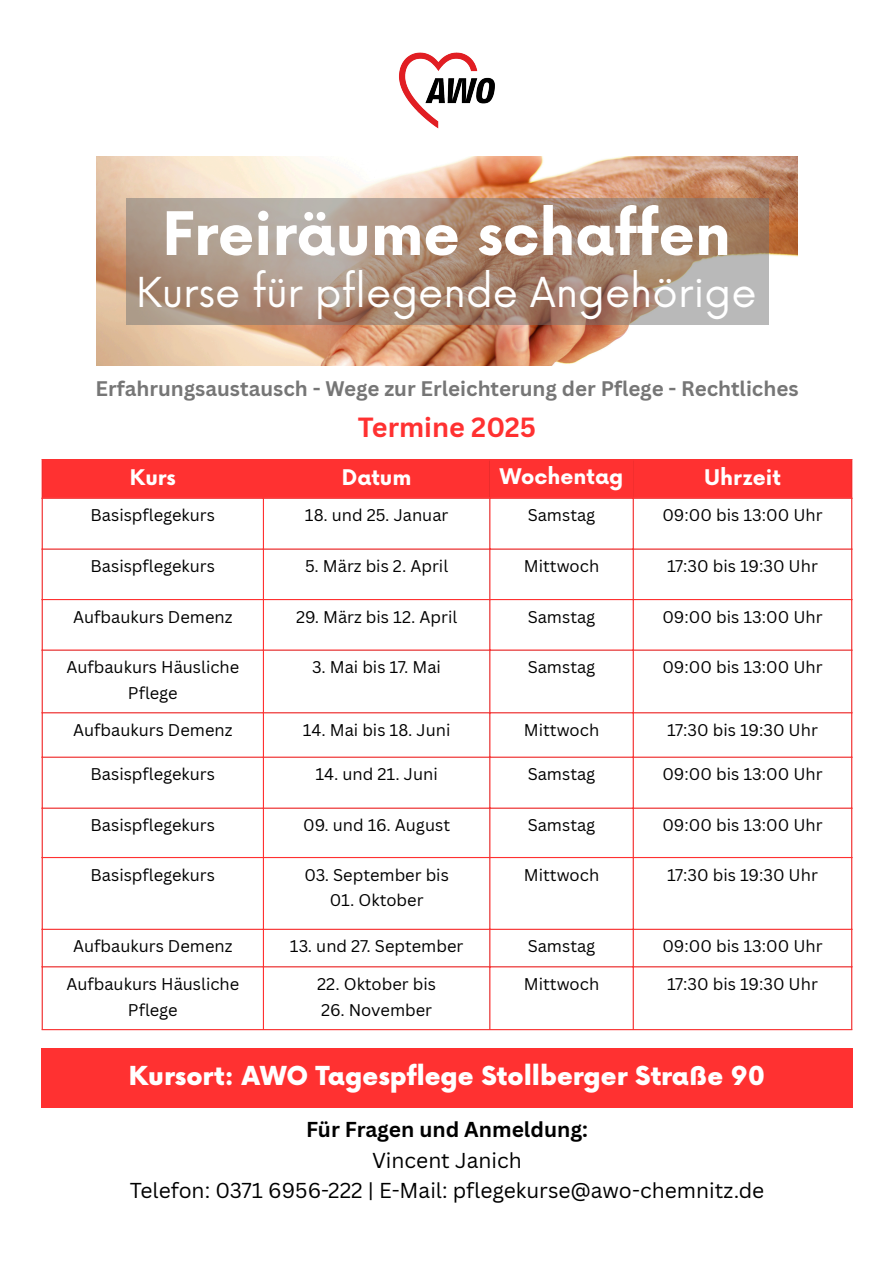
<style>
.page{position:relative;width:894px;height:1263px;background:#fff}
.page>*{position:absolute;margin:0;border:0;box-sizing:border-box;transform-origin:0 0}
.t1{font:700 58.35px "Now";color:#fff}
.t2{font:40.2px "Now";color:#fff}
.t3{font:700 27px "Canva Sans";color:#ff3131}
.t4{font:900 25.5px "Now";color:#fff}
.t5{font:21px "Canva Sans";color:#000}
.t6{font:700 21px "Now";color:#fff}
.t7{font:700 21px "Canva Sans";color:#000}
.t8{font:700 20.55px "Canva Sans";color:#767676}
.t9{font:16.5px/25.8px "Canva Sans";color:#000;text-align:center}
</style>
<div class="page">
<img style="left:399px;top:52px;width:96px;height:77px">
<img style="left:97px;top:156px;width:699px;height:210px">
<svg style="left:127px;top:198px;width:641px;height:126px;background:#aa907f"></svg>
<div style="left:43px;top:460px;width:807px;height:38px;background:#ff3131"></div>
<svg style="left:43px;top:499px;width:807px;height:530px"></svg>
<hr style="left:42px;top:460px;width:1px;height:569px;background:#ff3131">
<hr style="left:263px;top:460px;width:1px;height:569px;background:#ff3131">
<hr style="left:489px;top:460px;width:1px;height:569px;background:#ff3131">
<hr style="left:632px;top:460px;width:1px;height:569px;background:#ff3131">
<hr style="left:850px;top:460px;width:2px;height:569px;background:#ff3131">
<hr style="left:42px;top:459px;width:810px;height:1px;background:#ff3131">
<hr style="left:42px;top:498px;width:810px;height:1px;background:#ff3131">
<hr style="left:42px;top:548px;width:810px;height:2px;background:#ff3131">
<hr style="left:42px;top:599px;width:810px;height:1px;background:#ff3131">
<hr style="left:42px;top:649px;width:810px;height:2px;background:#ff3131">
<hr style="left:42px;top:712px;width:810px;height:1px;background:#ff3131">
<hr style="left:42px;top:757px;width:810px;height:1px;background:#ff3131">
<hr style="left:42px;top:808px;width:810px;height:1px;background:#ff3131">
<hr style="left:42px;top:857px;width:810px;height:1px;background:#ff3131">
<hr style="left:42px;top:929px;width:810px;height:1px;background:#ff3131">
<hr style="left:42px;top:966px;width:810px;height:1px;background:#ff3131">
<hr style="left:42px;top:1029px;width:810px;height:1px;background:#ff3131">
<div style="left:42px;top:1048px;width:810px;height:60px;background:#ff3131"></div>
<p class="t1" style="left:162px;top:202px;width:570px">Freiräume schaffen</p>
<p class="t2" style="left:136px;top:270px;width:621px">Kurse für pflegende Angehörige</p>
<h3 class="t8" style="left:95px;top:374px;width:704px">Erfahrungsaustausch - Wege zur Erleichterung der Pflege - Rechtliches</h3>
<h1 class="t3" style="left:357px;top:408px;width:180px">Termine 2025</h1>
<p class="t6" style="left:130px;top:466px;width:47px">Kurs</p>
<p class="t6" style="left:342px;top:466px;width:71px">Datum</p>
<p class="t6" style="left:499px;top:465px;width:125px">Wochentag</p>
<p class="t6" style="left:704px;top:466px;width:78px">Uhrzeit</p>
<p class="t9" style="left:91px;top:502px;width:126px">Basispflegekurs</p>
<p class="t9" style="left:305px;top:502px;width:145px">18. und 25. Januar</p>
<p class="t9" style="left:527px;top:502px;width:69px">Samstag</p>
<p class="t9" style="left:662px;top:502px;width:162px">09:00 bis 13:00 Uhr</p>
<p class="t9" style="left:91px;top:553px;width:126px">Basispflegekurs</p>
<p class="t9" style="left:305px;top:553px;width:144px">5. März bis 2. April</p>
<p class="t9" style="left:523px;top:553px;width:77px">Mittwoch</p>
<p class="t9" style="left:667px;top:553px;width:152px">17:30 bis 19:30 Uhr</p>
<p class="t9" style="left:73px;top:603px;width:161px">Aufbaukurs Demenz</p>
<p class="t9" style="left:296px;top:603px;width:163px">29. März bis 12. April</p>
<p class="t9" style="left:527px;top:603px;width:69px">Samstag</p>
<p class="t9" style="left:662px;top:603px;width:162px">09:00 bis 13:00 Uhr</p>
<p class="t9" style="left:66px;top:654px;width:174px">Aufbaukurs Häusliche<br>Pflege</p>
<p class="t9" style="left:312px;top:654px;width:130px">3. Mai bis 17. Mai</p>
<p class="t9" style="left:527px;top:654px;width:69px">Samstag</p>
<p class="t9" style="left:662px;top:654px;width:162px">09:00 bis 13:00 Uhr</p>
<p class="t9" style="left:73px;top:717px;width:161px">Aufbaukurs Demenz</p>
<p class="t9" style="left:303px;top:717px;width:149px">14. Mai bis 18. Juni</p>
<p class="t9" style="left:523px;top:717px;width:77px">Mittwoch</p>
<p class="t9" style="left:667px;top:717px;width:152px">17:30 bis 19:30 Uhr</p>
<p class="t9" style="left:91px;top:761px;width:126px">Basispflegekurs</p>
<p class="t9" style="left:315px;top:761px;width:124px">14. und 21. Juni</p>
<p class="t9" style="left:527px;top:761px;width:69px">Samstag</p>
<p class="t9" style="left:662px;top:761px;width:162px">09:00 bis 13:00 Uhr</p>
<p class="t9" style="left:91px;top:812px;width:126px">Basispflegekurs</p>
<p class="t9" style="left:303px;top:812px;width:148px">09. und 16. August</p>
<p class="t9" style="left:527px;top:812px;width:69px">Samstag</p>
<p class="t9" style="left:662px;top:812px;width:162px">09:00 bis 13:00 Uhr</p>
<p class="t9" style="left:91px;top:861px;width:126px">Basispflegekurs</p>
<p class="t9" style="left:304px;top:861px;width:146px">03. September bis</p>
<p class="t9" style="left:329px;top:887px;width:95px">01. Oktober</p>
<p class="t9" style="left:523px;top:861px;width:77px">Mittwoch</p>
<p class="t9" style="left:667px;top:861px;width:152px">17:30 bis 19:30 Uhr</p>
<p class="t9" style="left:73px;top:933px;width:161px">Aufbaukurs Demenz</p>
<p class="t9" style="left:290px;top:933px;width:175px">13. und 27. September</p>
<p class="t9" style="left:527px;top:933px;width:69px">Samstag</p>
<p class="t9" style="left:662px;top:933px;width:162px">09:00 bis 13:00 Uhr</p>
<p class="t9" style="left:66px;top:971px;width:174px">Aufbaukurs Häusliche<br>Pflege</p>
<p class="t9" style="left:317px;top:971px;width:120px">22. Oktober bis</p>
<p class="t9" style="left:523px;top:971px;width:77px">Mittwoch</p>
<p class="t9" style="left:667px;top:971px;width:152px">17:30 bis 19:30 Uhr</p>
<p class="t9" style="left:321px;top:996px;width:112px">26. November</p>
<p class="t4" style="left:129px;top:1062px;width:637px">Kursort: AWO Tagespflege Stollberger Straße 90</p>
<h2 class="t7" style="left:306px;top:1115px;width:283px">Für Fragen und Anmeldung:</h2>
<p class="t5" style="left:372px;top:1145px;width:151px">Vincent Janich</p>
<p class="t5" style="left:130px;top:1176px;width:636px">Telefon: 0371 6956-222 | E-Mail: pflegekurse@awo-chemnitz.de</p>
</div>
